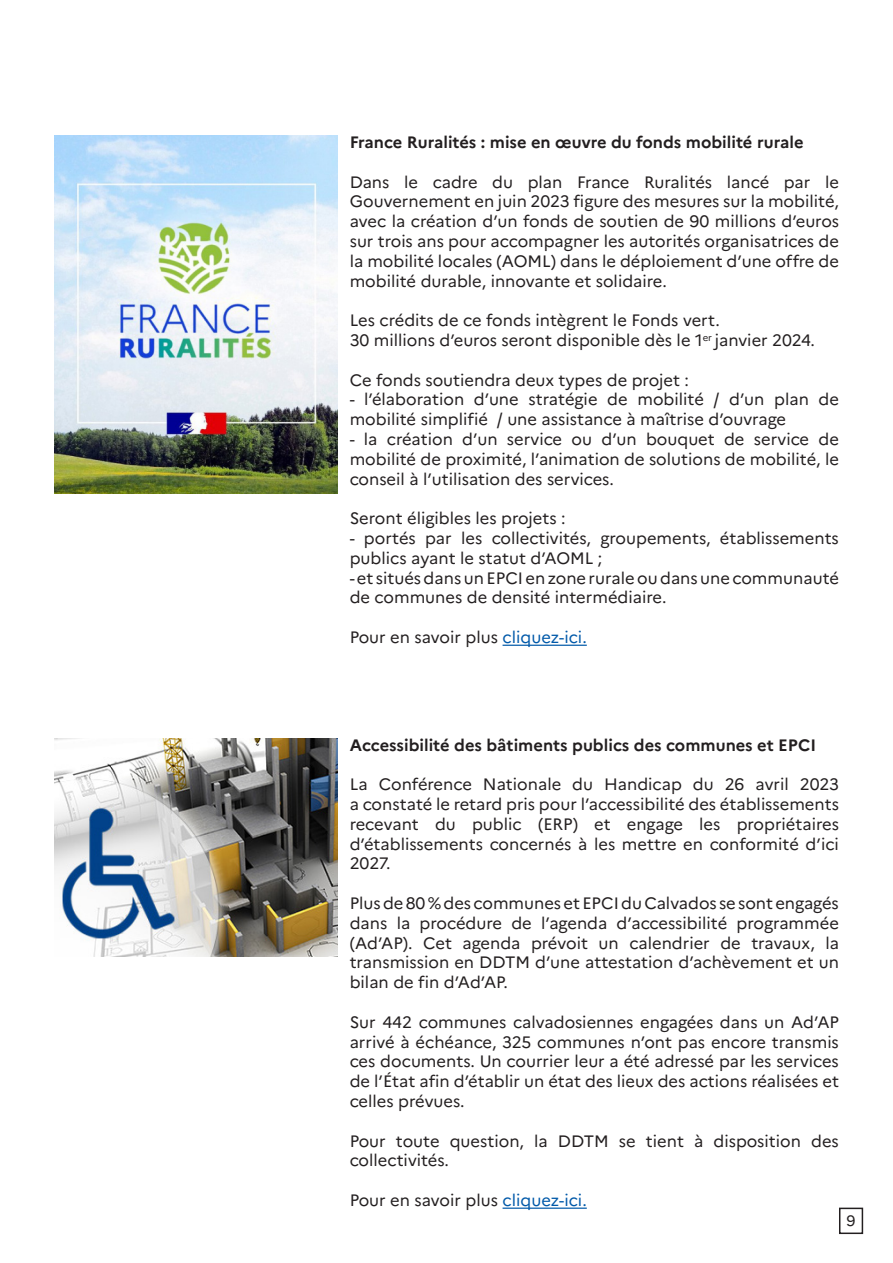
<style>
.page{position:relative;width:893px;height:1263px;background:#fff}
.page>*{position:absolute;margin:0;border:0;box-sizing:border-box;transform-origin:0 0}
.t1{font:16.5px/19.8px "Marianne";color:#231f20;text-align:justify}
.t2{font:700 16.5px "Marianne";color:#231f20}
.t3{font:15px "Marianne";color:#231f20}
.s1{color:#0159a9}
</style>
<div class="page">
<hr style="left:503px;top:645px;width:84px;height:1px;background:#0159a9">
<img style="left:54px;top:136px;width:284px;height:357px">
<hr style="left:503px;top:1207px;width:84px;height:2px;background:#0159a9">
<img style="left:54px;top:738px;width:284px;height:218px">
<div style="left:839px;top:1207px;width:24px;height:27px;border:2px solid #231f20"></div>
<p class="t2" style="left:350px;top:129px;width:455px">France Ruralités : mise en œuvre du fonds mobilité rurale</p>
<p class="t1" style="left:350px;top:171px;width:491px">Dans le cadre du plan France Ruralités lancé par le Gouvernement en juin 2023 figure des mesures sur la mobilité, avec la création d’un fonds de soutien de 90 millions d’euros sur trois ans pour accompagner les autorités organisatrices de la mobilité locales (AOML) dans le déploiement d’une offre de mobilité durable, innovante et solidaire.</p>
<p class="t1" style="left:350px;top:309px;width:372px">Les crédits de ce fonds intègrent le Fonds vert.</p>
<p class="t1" style="left:350px;top:329px;width:467px">30 millions d’euros seront disponible dès le 1<sup>er</sup> janvier 2024.</p>
<p class="t1" style="left:350px;top:369px;width:341px">Ce fonds soutiendra deux types de projet :</p>
<p class="t1" style="left:350px;top:388px;width:491px">- l’élaboration d’une stratégie de mobilité / d’un plan de mobilité simplifié / une assistance à maîtrise d’ouvrage</p>
<p class="t1" style="left:350px;top:428px;width:491px">- la création d’un service ou d’un bouquet de service de mobilité de proximité, l’animation de solutions de mobilité, le conseil à l’utilisation des services.</p>
<p class="t1" style="left:350px;top:507px;width:217px">Seront éligibles les projets :</p>
<p class="t1" style="left:350px;top:527px;width:491px">- portés par les collectivités, groupements, établissements publics ayant le statut d’AOML ;</p>
<p class="t1" style="left:350px;top:567px;width:491px">- et situés dans un EPCI en zone rurale ou dans une communauté de communes de densité intermédiaire.</p>
<p class="t1" style="left:350px;top:626px;width:239px">Pour en savoir plus <span class="s1">cliquez-ici.</span></p>
<p class="t2" style="left:350px;top:732px;width:468px">Accessibilité des bâtiments publics des communes et EPCI</p>
<p class="t1" style="left:350px;top:773px;width:491px">La Conférence Nationale du Handicap du 26 avril 2023 a constaté le retard pris pour l’accessibilité des établissements recevant du public (ERP) et engage les propriétaires d’établissements concernés à les mettre en conformité d’ici 2027.</p>
<p class="t1" style="left:350px;top:892px;width:491px">Plus de 80 % des communes et EPCI du Calvados se sont engagés dans la procédure de l’agenda d’accessibilité programmée (Ad’AP). Cet agenda prévoit un calendrier de travaux, la transmission en DDTM d’une attestation d’achèvement et un bilan de fin d’Ad’AP.</p>
<p class="t1" style="left:350px;top:1011px;width:491px">Sur 442 communes calvadosiennes engagées dans un Ad’AP arrivé à échéance, 325 communes n’ont pas encore transmis ces documents. Un courrier leur a été adressé par les services de l’État afin d’établir un état des lieux des actions réalisées et celles prévues.</p>
<p class="t1" style="left:350px;top:1129px;width:491px">Pour toute question, la DDTM se tient à disposition des collectivités.</p>
<p class="t1" style="left:350px;top:1189px;width:239px">Pour en savoir plus <span class="s1">cliquez-ici.</span></p>
<p class="t3" style="left:847px;top:1209px;width:10px">9</p>
</div>
